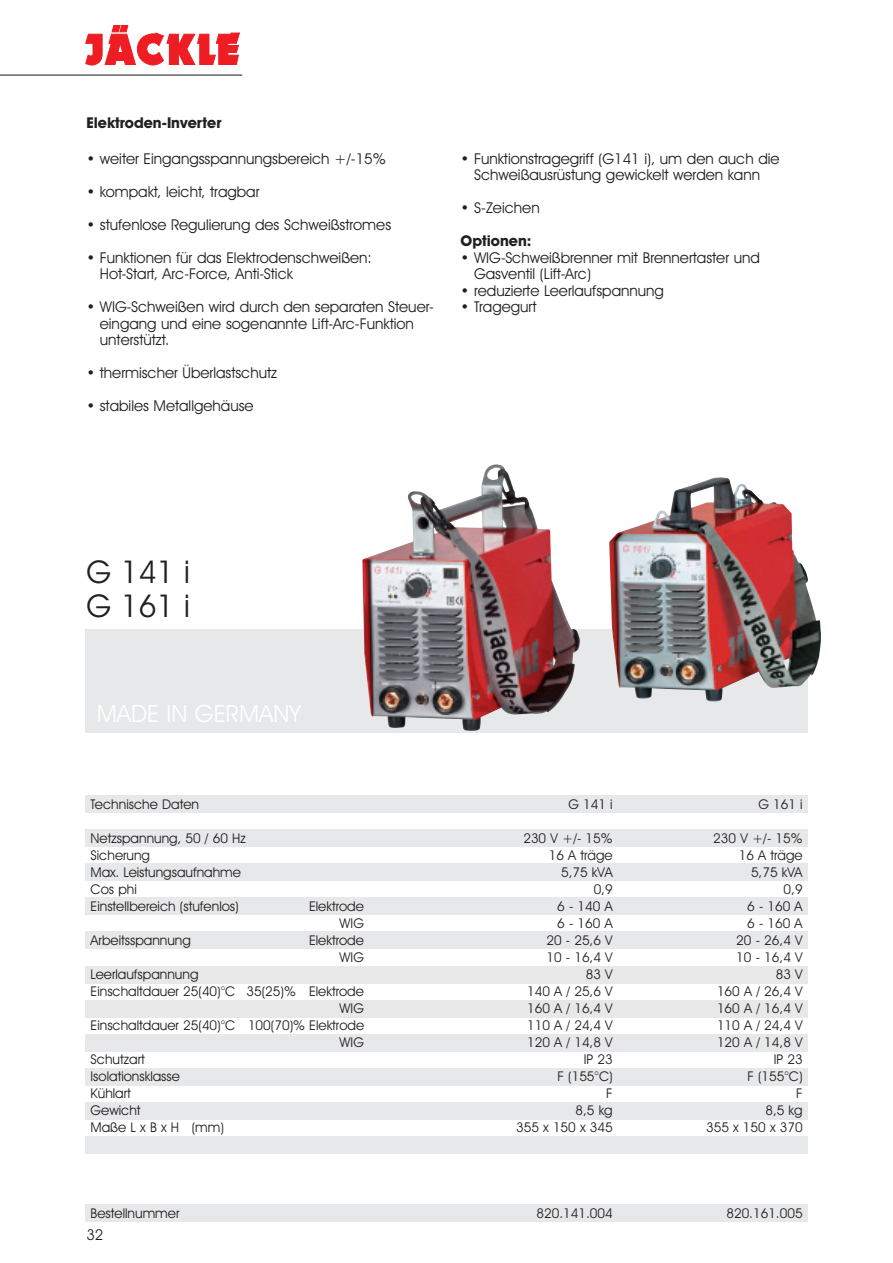
<style>
.page{position:relative;width:893px;height:1263px;background:#fff}
.page>*{position:absolute;margin:0;border:0;box-sizing:border-box;transform-origin:0 0}
.t1{font:31.5px/34.5px "Avant Garde IT Cby BT";color:#231f20}
.t2{font:24px "Avant Garde IT Cby BT";color:#fff}
.t3{font:15px/16.5px "Avant Garde IT Cby BT";color:#231f20}
.t4{font:700 15px "Avant Garde IT Cby BT";color:#231f20}
.t5{font:13.5px/17px "Avant Garde IT Cby BT";color:#231f20;text-align:right}
</style>
<div class="page">
<div style="left:85px;top:629px;width:723px;height:103px;background:#e7e8e9"></div>
<svg style="left:86px;top:25px;width:153px;height:40px"></svg>
<hr style="left:0;top:75px;width:242px;height:1px;background:#231f20">
<div style="left:85px;top:1205px;width:723px;height:17px;background:#e7e8e9"></div>
<div style="left:85px;top:1102px;width:723px;height:17px;background:#e7e8e9"></div>
<div style="left:85px;top:1136px;width:723px;height:17px;background:#e7e8e9"></div>
<div style="left:85px;top:1068px;width:723px;height:17px;background:#e7e8e9"></div>
<div style="left:85px;top:1034px;width:723px;height:17px;background:#e7e8e9"></div>
<div style="left:85px;top:1000px;width:723px;height:17px;background:#e7e8e9"></div>
<div style="left:85px;top:966px;width:723px;height:17px;background:#e7e8e9"></div>
<div style="left:85px;top:932px;width:723px;height:17px;background:#e7e8e9"></div>
<div style="left:85px;top:898px;width:723px;height:17px;background:#e7e8e9"></div>
<div style="left:85px;top:864px;width:723px;height:17px;background:#e7e8e9"></div>
<div style="left:85px;top:830px;width:723px;height:17px;background:#e7e8e9"></div>
<div style="left:85px;top:796px;width:723px;height:17px;background:#e7e8e9"></div>
<img style="left:362px;top:464px;width:218px;height:267px">
<img style="left:609px;top:477px;width:212px;height:225px">
<p class="t4" style="left:86px;top:117px;width:137px">Elektroden-Inverter</p>
<p class="t3" style="left:86px;top:152px;width:301px">• weiter Eingangsspannungsbereich +/-15%</p>
<p class="t3" style="left:86px;top:185px;width:175px">• kompakt, leicht, tragbar</p>
<p class="t3" style="left:86px;top:218px;width:306px">• stufenlose Regulierung des Schweißstromes</p>
<p class="t3" style="left:100px;top:251px;width:274px;text-indent:-14px">• Funktionen für das Elektrodenschweißen:<br>Hot-Start, Arc-Force, Anti-Stick</p>
<p class="t3" style="left:100px;top:300px;width:336px;text-indent:-14px">• WIG-Schweißen wird durch den separaten Steuer&shy;eingang und eine sogenannte Lift-Arc-Funktion unterstützt.</p>
<p class="t3" style="left:86px;top:366px;width:192px">• thermischer Überlastschutz</p>
<p class="t3" style="left:86px;top:399px;width:169px">• stabiles Metallgehäuse</p>
<p class="t3" style="left:461px;top:152px;width:321px;text-align:center">• Funktionstragegriff (G141 i), um den auch die<br>Schweißausrüstung gewickelt werden kann</p>
<p class="t3" style="left:461px;top:201px;width:81px">• S-Zeichen</p>
<p class="t4" style="left:461px;top:236px;width:73px">Optionen:</p>
<p class="t3" style="left:474px;top:251px;width:287px;text-indent:-14px">• WIG-Schweißbrenner mit Brennertaster und<br>Gasventil (Lift-Arc)</p>
<p class="t3" style="left:461px;top:284px;width:205px">• reduzierte Leerlaufspannung</p>
<p class="t3" style="left:461px;top:300px;width:77px">• Tragegurt</p>
<h1 class="t1" style="left:86px;top:558px;width:105px">G 141 i<br>G 161 i</h1>
<h2 class="t2" style="left:97px;top:705px;width:205px">MADE IN GERMANY</h2>
<p class="t5" style="left:91px;top:797px;width:110px">Technische Daten</p>
<p class="t5" style="left:91px;top:831px;width:157px;text-align:left">Netzspannung, 50 / 60 Hz<br>Sicherung<br>Max. Leistungsaufnahme<br>Cos phi<br>Einstellbereich (stufenlos)</p>
<p class="t5" style="left:309px;top:899px;width:56px">Elektrode<br>WIG</p>
<p class="t5" style="left:91px;top:933px;width:102px">Arbeitsspannung</p>
<p class="t5" style="left:309px;top:933px;width:56px">Elektrode<br>WIG</p>
<p class="t5" style="left:91px;top:967px;width:109px">Leerlaufspannung</p>
<p class="t5" style="left:91px;top:984px;width:275px">Einschaltdauer 25(40)°C 35(25)% Elektrode</p>
<p class="t5" style="left:340px;top:1001px;width:26px">WIG</p>
<p class="t5" style="left:91px;top:1018px;width:275px">Einschaltdauer 25(40)°C 100(70)% Elektrode</p>
<p class="t5" style="left:340px;top:1035px;width:26px">WIG</p>
<p class="t5" style="left:91px;top:1052px;width:56px">Schutzart</p>
<p class="t5" style="left:91px;top:1069px;width:91px">Isolationsklasse</p>
<p class="t5" style="left:91px;top:1086px;width:42px">Kühlart</p>
<p class="t5" style="left:91px;top:1103px;width:52px">Gewicht</p>
<p class="t5" style="left:91px;top:1120px;width:135px">Maße L x B x H (mm)</p>
<p class="t5" style="left:91px;top:1206px;width:90px">Bestellnummer</p>
<p class="t3" style="left:86px;top:1227px;width:18px">32</p>
<p class="t5" style="left:568px;top:797px;width:46px">G 141 i</p>
<p class="t5" style="left:516px;top:831px;width:98px">230 V +/- 15%<br>16 A träge<br>5,75 kVA<br>0,9<br>6 - 140 A<br>6 - 160 A<br>20 - 25,6 V<br>10 - 16,4 V<br>83 V<br>140 A / 25,6 V<br>160 A / 16,4 V<br>110 A / 24,4 V<br>120 A / 14,8 V<br>IP 23<br>F (155°C)<br>F<br>8,5 kg<br>355 x 150 x 345</p>
<p class="t5" style="left:536px;top:1206px;width:78px">820.141.004</p>
<p class="t5" style="left:758px;top:797px;width:46px">G 161 i</p>
<p class="t5" style="left:706px;top:831px;width:98px">230 V +/- 15%<br>16 A träge<br>5,75 kVA<br>0,9<br>6 - 160 A<br>6 - 160 A<br>20 - 26,4 V<br>10 - 16,4 V<br>83 V<br>160 A / 26,4 V<br>160 A / 16,4 V<br>110 A / 24,4 V<br>120 A / 14,8 V<br>IP 23<br>F (155°C)<br>F<br>8,5 kg<br>355 x 150 x 370</p>
<p class="t5" style="left:726px;top:1206px;width:78px">820.161.005</p>
</div>
